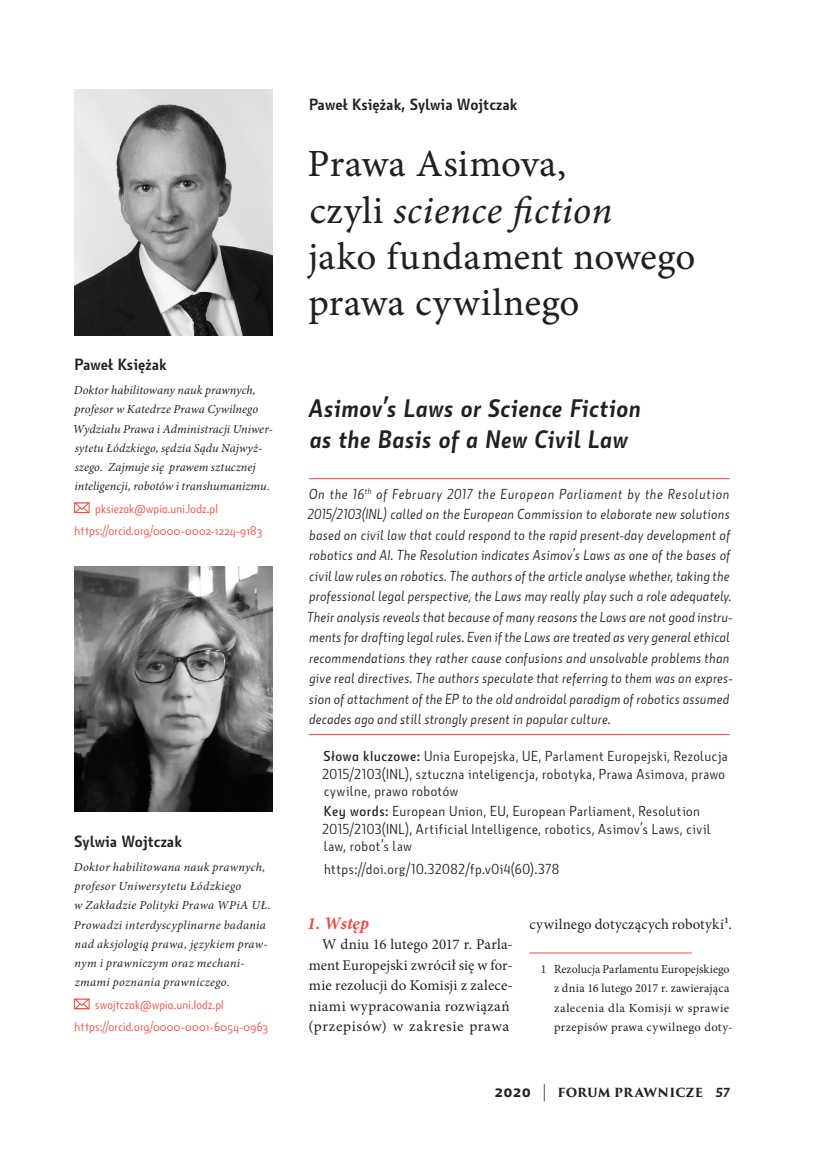
<style>
.page{position:relative;width:819px;height:1166px;background:#fff}
.page>*{position:absolute;margin:0;border:0;box-sizing:border-box;transform-origin:0 0}
.t1{font:38.5px/46.2px "Minion Pro Capt";letter-spacing:.005em;color:#231f20}
.t2{font:38.5px "Minion Pro It Capt";letter-spacing:.005em;color:#231f20}
.t3{font:italic 700 24.5px/31.5px "Botanika";letter-spacing:-.005em;color:#231f20}
.t4{font:italic 700 17.5px "Minion Pro";letter-spacing:-.005em;color:#ef4d41}
.t5{font:700 15.75px "Botanika";color:#231f20}
.t6{font:14.88px/20.5px "Minion Pro";letter-spacing:.015em;color:#231f20}
.t7{font:italic 14px/20.5px "Botanika Lite";letter-spacing:.015em;color:#231f20}
.t8{font:14px/17.5px "Botanika Lite";letter-spacing:.035em;color:#231f20}
.t9{font:italic 12.25px/19.2px "Minion Pro";letter-spacing:.015em;color:#231f20}
.t10{font:12.25px/22.4px "Botanika Lite Alt";letter-spacing:.015em;color:#ef4d41}
.t11{font:12.25px/19.6px "Minion Pro";letter-spacing:.02em;color:#231f20}
.t12{font:700 12.25px "Trajan Pro 3";letter-spacing:.005em;color:#231f20}
.s1{font-family:"Minion Pro Capt"}
.s2{font-family:"Botanika Demi Alt"}
.s3{font-family:"Botanika Bold SC";font-weight:400;font-size:17.5px}
.s4{font-weight:400;font-size:17.5px}
.s5{font-family:"Botanika";font-weight:800;font-style:italic;font-size:12.6px}
</style>
<div class="page">
<svg style="left:74px;top:999px;width:16px;height:10px"></svg>
<img style="left:74px;top:89px;width:199px;height:246px">
<img style="left:74px;top:566px;width:199px;height:246px">
<hr style="left:309px;top:478px;width:420px;height:1px;background:#ef4d41">
<hr style="left:309px;top:734px;width:420px;height:1px;background:#ef4d41">
<hr style="left:529px;top:952px;width:162px;height:1px;background:#ef4d41">
<svg style="left:74px;top:502px;width:16px;height:11px"></svg>
<p class="t5" style="left:75px;top:355px;width:93px">Paweł Księżak</p>
<p class="t9" style="left:73px;top:380px;width:201px">Doktor habilitowany nauk prawnych, profesor w Katedrze Prawa Cywilnego Wydziału Prawa i Administracji Uniwer&shy;sytetu Łódzkiego, sędzia Sądu Najwyż&shy;szego. Zajmuje się prawem sztucznej inteligencji, robotów i transhumanizmu.</p>
<p class="t10" style="left:75px;top:497px;width:189px;text-indent:21px">pksiezak@wpia.uni.lodz.pl https://orcid.org/0000-0002-1224-9183</p>
<p class="t5" style="left:74px;top:831px;width:109px">Sylwia Wojtczak</p>
<p class="t9" style="left:74px;top:857px;width:198px">Doktor habilitowana nauk prawnych, profesor Uniwersytetu Łódzkiego<br>w Zakładzie Polityki Prawa WPiA UŁ.<br>Prowadzi interdyscyplinarne badania nad aksjologią prawa, językiem praw&shy;nym i prawniczym oraz mechani&shy;zmami poznania prawniczego.</p>
<p class="t10" style="left:75px;top:993px;width:195px;text-indent:21px">swojtczak@wpia.uni.lodz.pl https://orcid.org/0000-0001-6054-0963</p>
<p class="t5" style="left:309px;top:95px;width:210px">Paweł Księżak, Sylwia Wojtczak</p>
<h1 class="t1" style="left:307px;top:143px;width:260px">Prawa Asimova,</h1>
<h1 class="t2" style="left:309px;top:187px;width:304px"><span class="s1">czyli</span> science fiction</h1>
<h1 class="t1" style="left:308px;top:235px;width:389px">jako fundament nowego prawa cywilnego</h1>
<h2 class="t3" style="left:308px;top:393px;width:334px">Asimov’s Laws or Science Fiction as the Basis of a New Civil Law</h2>
<p class="t7" style="left:307px;top:484px;width:427px">On the 16<sup>th</sup> of February 2017 the European Parliament by the Resolution 2015/2103(INL) called on the European Commission to elaborate new solutions based on civil law that could respond to the rapid present-day development of robotics and AI. The Resolution indicates Asimov’s Laws as one of the bases of civil law rules on robotics. The authors of the article analyse whether, taking the professional legal perspective, the Laws may really play such a role adequately.<br>Their analysis reveals that because of many reasons the Laws are not good instru&shy;ments for drafting legal rules. Even if the Laws are treated as very general ethical recommendations they rather cause confusions and unsolvable problems than give real directives. The authors speculate that referring to them was an expres&shy;sion of attachment of the EP to the old androidal paradigm of robotics assumed decades ago and still strongly present in popular culture.</p>
<p class="t8" style="left:322px;top:748px;width:407px"><span class="s2">Słowa kluczowe:</span> Unia Europejska, UE, Parlament Europejski, Rezolucja<br>2015/2103(INL), sztuczna inteligencja, robotyka, Prawa Asimova, prawo cywilne, prawo robotów</p>
<p class="t8" style="left:322px;top:803px;width:390px"><span class="s2">Key words:</span> European Union, EU, European Parliament, Resolution<br>2015/2103(INL), Artificial Intelligence, robotics, Asimov’s Laws, civil law, robot’s law</p>
<p class="t8" style="left:324px;top:860px;width:237px">https://doi.org/10.32082/fp.v0i4(60).378</p>
<p class="t4" style="left:307px;top:911px;width:63px">1. Wstęp</p>
<p class="t6" style="left:308px;top:934px;width:206px;text-indent:14px">W dniu 16 lutego 2017 r. Parla&shy;ment Europejski zwrócił się w for&shy;mie rezolucji do Komisji z zalece&shy;niami wypracowania rozwiązań (przepisów) w zakresie prawa</p>
<p class="t6" style="left:529px;top:914px;width:204px">cywilnego dotyczących robotyki1.</p>
<p class="t11" style="left:554px;top:959px;width:180px;text-indent:-13px">1 Rezolucja Parlamentu Europejskiego z dnia 16 lutego 2017 r. zawierająca zalecenia dla Komisji w sprawie przepisów prawa cywilnego doty-</p>
<p class="t12" style="left:494px;top:1083px;width:236px"><span class="s3">2020</span> <span class="s4">|</span> FORUM PR AWNICZE <span class="s5">57</span></p>
</div>
